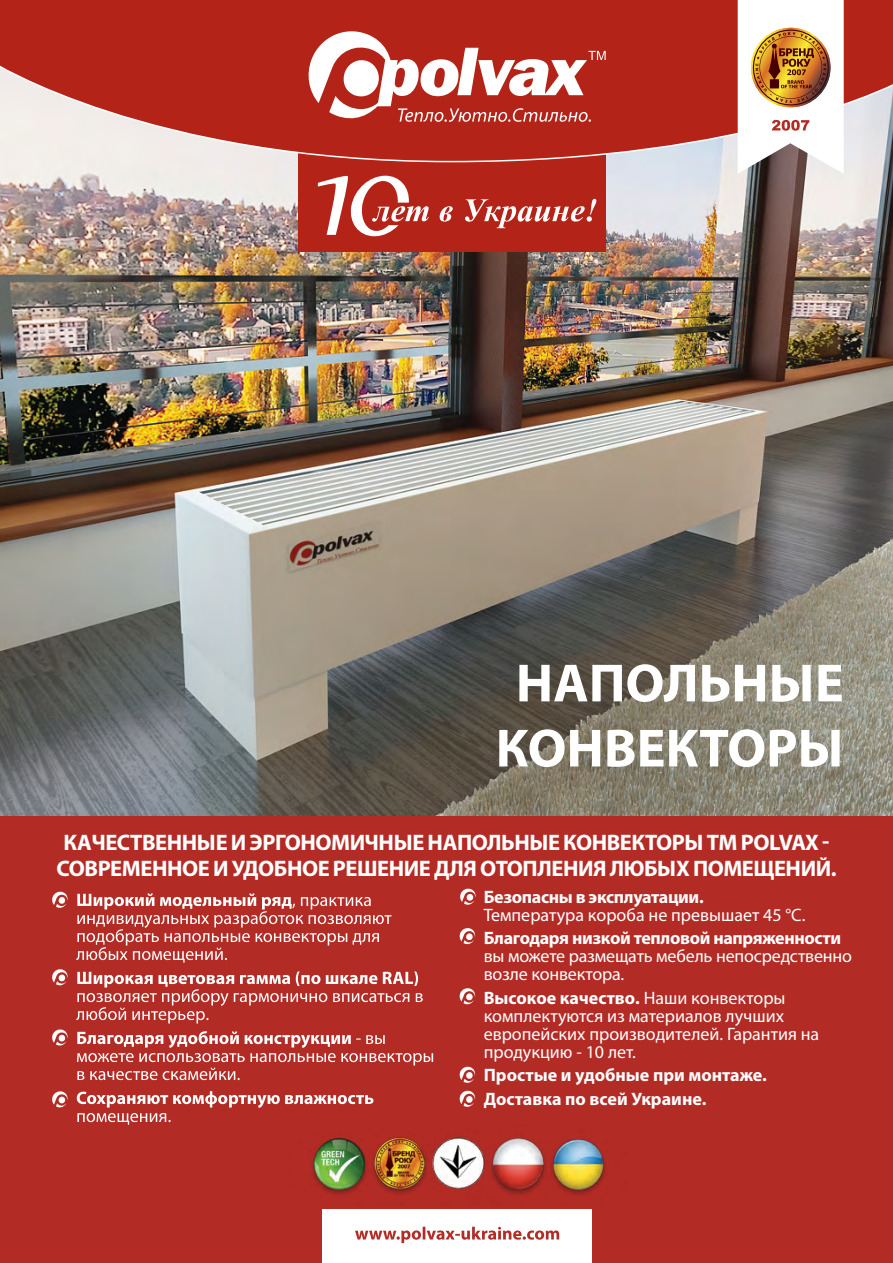
<style>
.page{position:relative;width:893px;height:1263px;background:#fff}
.page>*{position:absolute;margin:0;border:0;box-sizing:border-box;transform-origin:0 0}
.t1{font:700 22.5px/25.5px "Myriad Pro";letter-spacing:-.02em;color:#fff;text-align:center}
.t2{font:18px/18px "Myriad Pro";color:#fff}
.t3{font:700 18px "Myriad Pro";letter-spacing:-.02em;color:#fff}
.t4{font:700 18px/24px "Myriad Pro";color:#fff}
.s1{font-weight:700}
</style>
<div class="page">
<div style="left:0;top:40px;width:893px;height:1223px;background:#b32b25"></div>
<div style="left:322px;top:1210px;width:270px;height:53px;background:#fff"></div>
<svg style="left:355px;top:1227px;width:204px;height:16px"></svg>
<img style="left:311px;top:1137px;width:295px;height:58px">
<svg style="left:76px;top:893px;width:357px;height:232px"></svg>
<svg style="left:460px;top:888px;width:16px;height:17px"></svg>
<img style="left:0;top:163px;width:893px;height:652px">
<svg style="left:519px;top:664px;width:176px;height:38px;background:#b0aca5"></svg>
<svg style="left:702px;top:665px;width:27px;height:37px"></svg>
<svg style="left:735px;top:665px;width:30px;height:36px"></svg>
<svg style="left:772px;top:665px;width:39px;height:37px"></svg>
<svg style="left:818px;top:665px;width:24px;height:36px"></svg>
<svg style="left:499px;top:729px;width:101px;height:38px;background:#bbb7b0"></svg>
<svg style="left:607px;top:730px;width:56px;height:37px;background:#d0cec7"></svg>
<svg style="left:669px;top:729px;width:95px;height:38px;background:#c2c0b7"></svg>
<svg style="left:770px;top:730px;width:70px;height:37px;background:#cecdc6"></svg>
<div style="left:298px;top:99px;width:308px;height:153px;background:#b32317"></div>
<svg style="left:0;top:0;width:893px;height:163px"></svg>
<svg style="left:306px;top:26px;width:300px;height:96px"></svg>
<svg style="left:738px;top:0;width:106px;height:174px"></svg>
<svg style="left:459px;top:928px;width:16px;height:17px"></svg>
<svg style="left:459px;top:988px;width:16px;height:17px"></svg>
<svg style="left:459px;top:1066px;width:16px;height:17px"></svg>
<svg style="left:459px;top:1090px;width:16px;height:17px"></svg>
<svg style="left:52px;top:1091px;width:16px;height:17px"></svg>
<svg style="left:52px;top:1029px;width:16px;height:17px"></svg>
<svg style="left:52px;top:969px;width:16px;height:17px"></svg>
<svg style="left:52px;top:891px;width:16px;height:17px"></svg>
<svg style="left:318px;top:176px;width:111px;height:60px"></svg>
<svg style="left:440px;top:206px;width:13px;height:16px"></svg>
<svg style="left:465px;top:199px;width:131px;height:29px"></svg>
<p class="t1" style="left:56px;top:829px;width:782px">КАЧЕСТВЕННЫЕ И ЭРГОНОМИЧНЫЕ НАПОЛЬНЫЕ КОНВЕКТОРЫ ТМ POLVAX -<br>СОВРЕМЕННОЕ И УДОБНОЕ РЕШЕНИЕ ДЛЯ ОТОПЛЕНИЯ ЛЮБЫХ ПОМЕЩЕНИЙ.</p>
<p class="t3" style="left:484px;top:885px;width:221px">Безопасны в эксплуатации.</p>
<p class="t2" style="left:484px;top:906px;width:323px">Температура короба не превышает 45 °С.</p>
<p class="t3" style="left:484px;top:926px;width:359px">Благодаря низкой тепловой напряженности</p>
<p class="t2" style="left:484px;top:947px;width:370px">вы можете размещать мебель непосредственно возле конвектора.</p>
<p class="t2" style="left:484px;top:989px;width:337px"><span class="s1">Высокое качество.</span> Наши конвекторы комплектуются из материалов лучших европейских производителей. Гарантия на продукцию - 10 лет.</p>
<p class="t4" style="left:484px;top:1062px;width:285px">Простые и удобные при монтаже.<br>Доставка по всей Украине.</p>
</div>
